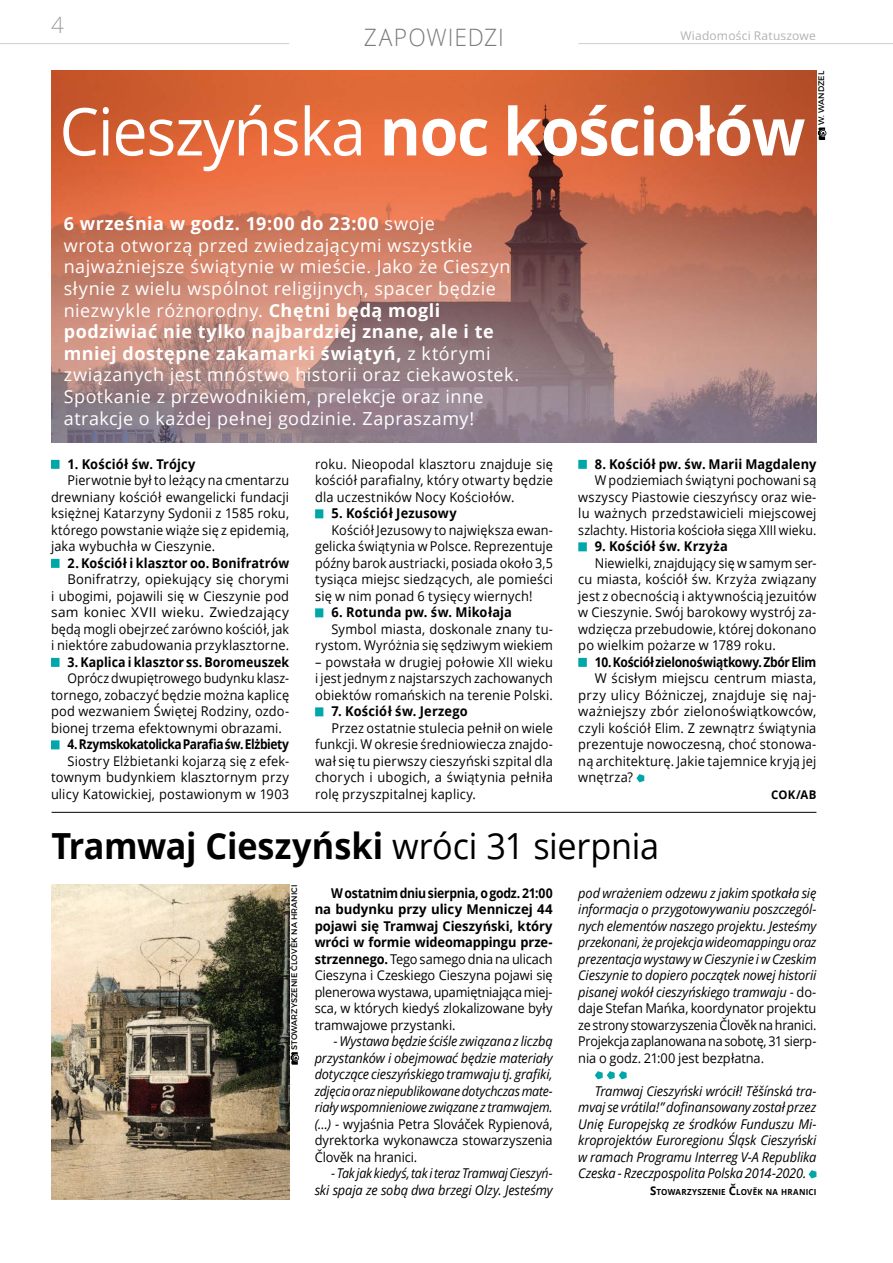
<style>
.page{position:relative;width:893px;height:1263px;background:#fff}
.page>*{position:absolute;margin:0;border:0;box-sizing:border-box;transform-origin:0 0}
.t1{font:700 66px "Open Sans";letter-spacing:-.02em;color:#fff;scale:.95 1}
.t2{font:700 36px "Open Sans";letter-spacing:-.005em;color:#000;scale:.95 1}
.t3{font:300 24px "Open Sans";letter-spacing:.04em;color:#7c7b7b;scale:.95 1}
.t4{font:300 22.5px "Open Sans";color:#9d9d9c}
.t5{font:18px/21.6px "Open Sans";letter-spacing:.025em;color:#fff}
.t6{font:italic 13.5px/16.5px "Open Sans";letter-spacing:-.015em;color:#000;text-align:justify;scale:.95 1}
.t7{font:13.5px/16.5px "Open Sans";letter-spacing:.01em;color:#000;text-align:justify;scale:.95 1}
.t8{font:13.5px/16.5px "Open Sans";letter-spacing:.01em;color:#000;text-align:justify;scale:.94 1}
.t9{font:13.5px/16.5px "Open Sans";letter-spacing:.01em;color:#000;text-align:justify;scale:.96 1}
.t10{font:13.5px/16.5px "Open Sans";letter-spacing:.01em;color:#000;text-align:justify;scale:.93 1}
.t11{font:13.5px/16.5px "Open Sans";letter-spacing:.01em;color:#000;text-align:justify;scale:.91 1}
.t12{font:700 13.5px "Open Sans";letter-spacing:.005em;color:#000;scale:.95 1}
.t13{font:italic 13.5px/16.5px "Open Sans";letter-spacing:-.015em;color:#000;text-align:right;scale:.92 1}
.t14{font:700 13.5px "Open Sans";letter-spacing:-.035em;color:#000;scale:.89 1}
.t15{font:700 13.5px "Open Sans";letter-spacing:-.025em;color:#000;scale:.89 1}
.t16{font:700 13.5px "Open Sans";letter-spacing:.005em;color:#000;scale:.94 1}
.t17{font:700 13.5px "Open Sans";letter-spacing:.005em;color:#000;scale:.92 1}
.t18{font:700 13.5px "Open Sans";letter-spacing:.025em;color:#000;scale:.95 1}
.t19{font:12px "Open Sans";letter-spacing:.015em;color:#b3b2b2}
.t20{font:700 12px "Open Sans";color:#000;scale:.95 1}
.t21{font:700 8.4px "Open Sans";letter-spacing:.025em;color:#000;scale:.95 1}
.t22{font:8.1px "Montserrat";letter-spacing:.01em;color:#000}
.s1{font-weight:400}
.s2{font-weight:700}
.s3{font-style:normal}
.s4{font-size:12px}
</style>
<div class="page">
<img style="left:51px;top:71px;width:765px;height:372px">
<hr style="left:578px;top:43px;width:315px;height:1px;background:#d0d0d0">
<hr style="left:0;top:43px;width:289px;height:1px;background:#d0d0d0">
<div style="left:51px;top:460px;width:9px;height:9px;background:#00a7a8"></div>
<div style="left:51px;top:559px;width:9px;height:9px;background:#00a7a8"></div>
<div style="left:51px;top:658px;width:9px;height:9px;background:#00a7a8"></div>
<div style="left:51px;top:740px;width:9px;height:9px;background:#00a7a8"></div>
<hr style="left:52px;top:812px;width:764px;height:1px;background:#000">
<img style="left:51px;top:884px;width:238px;height:315px">
<div style="left:315px;top:509px;width:8px;height:9px;background:#00a7a8"></div>
<div style="left:315px;top:608px;width:8px;height:9px;background:#00a7a8"></div>
<div style="left:315px;top:707px;width:8px;height:9px;background:#00a7a8"></div>
<svg style="left:818px;top:128px;width:8px;height:12px"></svg>
<svg style="left:291px;top:1052px;width:8px;height:13px"></svg>
<div style="left:578px;top:460px;width:9px;height:9px;background:#00a7a8"></div>
<div style="left:578px;top:542px;width:9px;height:9px;background:#00a7a8"></div>
<div style="left:578px;top:658px;width:9px;height:9px;background:#00a7a8"></div>
<svg style="left:636px;top:774px;width:8px;height:8px"></svg>
<svg style="left:595px;top:1071px;width:32px;height:8px"></svg>
<svg style="left:809px;top:1170px;width:7px;height:8px"></svg>
<h3 class="t4" style="left:51px;top:9px;width:14px">4</h3>
<h3 class="t3" style="left:364px;top:21px;width:149px">ZAPOWIEDZI</h3>
<p class="t19" style="left:680px;top:27px;width:137px">Wiadomości Ratuszowe</p>
<h1 class="t1" style="left:60px;top:85px;width:787px"><span class="s1">Cieszyńska</span> noc kościołów</h1>
<p class="t22" style="left:816px;top:125px;width:56px;rotate:-90deg">W. WANDZEL</p>
<p class="t5" style="left:64px;top:212px;width:457px"><span class="s2">6 września w godz. 19:00 do 23:00</span> swoje<br>wrota otworzą przed zwiedzającymi wszystkie najważniejsze świątynie w mieście. Jako że Cieszyn słynie z wielu wspólnot religijnych, spacer będzie niezwykle różnorodny. <span class="s2">Chętni będą mogli podziwiać nie tylko najbardziej znane, ale i te mniej dostępne zakamarki świątyń,</span> z którymi związanych jest mnóstwo historii oraz ciekawostek.<br>Spotkanie z przewodnikiem, prelekcje oraz inne atrakcje o każdej pełnej godzinie. Zapraszamy!</p>
<p class="t12" style="left:68px;top:454px;width:136px">1. Kościół św. Trójcy</p>
<p class="t8" style="left:51px;top:472px;width:255px;text-indent:16px">Pierwotnie był to leżący na cmentarzu drewniany kościół ewangelicki fundacji księżnej Katarzyny Sydonii z 1585 roku, którego powstanie wiąże się z epidemią, jaka wybuchła w Cieszynie.</p>
<p class="t16" style="left:68px;top:553px;width:237px">2. Kościół i klasztor oo. Bonifratrów</p>
<p class="t9" style="left:51px;top:571px;width:250px;text-indent:16px">Bonifratrzy, opiekujący się chorymi i ubogimi, pojawili się w Cieszynie pod sam koniec XVII wieku. Zwiedzający będą mogli obejrzeć zarówno kościół, jak i niektóre zabudowania przyklasztorne.</p>
<p class="t17" style="left:68px;top:652px;width:242px">3. Kaplica i klasztor ss. Boromeuszek</p>
<p class="t11" style="left:51px;top:670px;width:263px;text-indent:16px">Oprócz dwupiętrowego budynku klasz&shy;tornego, zobaczyć będzie można kaplicę pod wezwaniem Świętej Rodziny, ozdo&shy;bionej trzema efektownymi obrazami.</p>
<p class="t14" style="left:68px;top:735px;width:251px">4. Rzymskokatolicka Parafia św. Elżbiety</p>
<p class="t7" style="left:51px;top:752px;width:252px;text-indent:16px">Siostry Elżbietanki kojarzą się z efek&shy;townym budynkiem klasztornym przy ulicy Katowickiej, postawionym w 1903</p>
<p class="t7" style="left:315px;top:455px;width:252px">roku. Nieopodal klasztoru znajduje się kościół parafialny, który otwarty będzie dla uczestników Nocy Kościołów.</p>
<p class="t12" style="left:332px;top:504px;width:133px">5. Kościół Jezusowy</p>
<p class="t8" style="left:315px;top:521px;width:255px;text-indent:16px">Kościół Jezusowy to największa ewan&shy;gelicka świątynia w Polsce. Reprezentuje późny barok austriacki, posiada około 3,5 tysiąca miejsc siedzących, ale pomieści się w nim ponad 6 tysięcy wiernych!</p>
<p class="t12" style="left:332px;top:603px;width:191px">6. Rotunda pw. św. Mikołaja</p>
<p class="t7" style="left:315px;top:620px;width:252px;text-align:right">Symbol miasta, doskonale znany tu&shy;rystom. Wyróżnia się sędziwym wiekiem</p>
<p class="t7" style="left:315px;top:653px;width:252px">– powstała w drugiej połowie XII wieku i jest jednym z najstarszych zachowanych obiektów romańskich na terenie Polski.</p>
<p class="t12" style="left:332px;top:702px;width:145px">7. Kościół św. Jerzego</p>
<p class="t8" style="left:315px;top:719px;width:255px;text-indent:16px">Przez ostatnie stulecia pełnił on wiele funkcji. W okresie średniowiecza znajdo&shy;wał się tu pierwszy cieszyński szpital dla chorych i ubogich, a świątynia pełniła rolę przyszpitalnej kaplicy.</p>
<p class="t12" style="left:595px;top:454px;width:235px">8. Kościół pw. św. Marii Magdaleny</p>
<p class="t10" style="left:578px;top:472px;width:258px;text-indent:16px">W podziemiach świątyni pochowani są wszyscy Piastowie cieszyńscy oraz wie&shy;lu ważnych przedstawicieli miejscowej szlachty. Historia kościoła sięga XIII wieku.</p>
<p class="t18" style="left:595px;top:537px;width:141px">9. Kościół św. Krzyża</p>
<p class="t10" style="left:578px;top:554px;width:258px;text-indent:16px">Niewielki, znajdujący się w samym ser&shy;cu miasta, kościół św. Krzyża związany jest z obecnością i aktywnością jezuitów w Cieszynie. Swój barokowy wystrój za&shy;wdzięcza przebudowie, której dokonano po wielkim pożarze w 1789 roku.</p>
<p class="t15" style="left:595px;top:652px;width:251px">10. Kościół zielonoświątkowy. Zbór Elim</p>
<p class="t9" style="left:578px;top:670px;width:250px;text-indent:16px">W ścisłym miejscu centrum miasta, przy ulicy Bóżniczej, znajduje się naj&shy;ważniejszy zbór zielonoświątkowców, czyli kościół Elim. Z zewnątrz świątynia prezentuje nowoczesną, choć stonowa&shy;ną architekturę. Jakie tajemnice kryją jej wnętrza?</p>
<p class="t20" style="left:771px;top:786px;width:10px">COK</p>
<p class="t20" style="left:796px;top:786px;width:23px">/AB</p>
<h2 class="t2" style="left:52px;top:821px;width:641px">Tramwaj Cieszyński <span class="s1">wróci 31 sierpnia</span></h2>
<p class="t22" style="left:289px;top:1050px;width:167px;rotate:-90deg">STOWARZYSZENIE ČLOVĚK NA HRANICI</p>
<p class="t7" style="left:315px;top:884px;width:252px;text-indent:16px"><span class="s2">W ostatnim dniu sierpnia, o godz. 21:00 na budynku przy ulicy Menniczej 44 pojawi się Tramwaj Cieszyński, który wróci w formie wideomappingu prze&shy;strzennego.</span> Tego samego dnia na ulicach Cieszyna i Czeskiego Cieszyna pojawi się plenerowa wystawa, upamiętniająca miej&shy;sca, w których kiedyś zlokalizowane były tramwajowe przystanki.</p>
<p class="t6" style="left:315px;top:1033px;width:252px;text-indent:19px"><span class="s3">-</span> Wystawa będzie ściśle związana z liczbą przystanków i obejmować będzie materiały dotyczące cieszyńskiego tramwaju tj. grafiki, zdjęcia oraz niepublikowane dotychczas mate&shy;riały wspomnieniowe związane z tramwajem. (…) <span class="s3">- wyjaśnia Petra Slováček Rypienová, dyrektorka wykonawcza stowarzyszenia Člověk na hranici.</span></p>
<p class="t13" style="left:315px;top:1165px;width:260px"><span class="s3">-</span> Tak jak kiedyś, tak i teraz Tramwaj Cieszyń&shy;ski spaja ze sobą dwa brzegi Olzy. Jesteśmy</p>
<p class="t6" style="left:578px;top:884px;width:252px">pod wrażeniem odzewu z jakim spotkała się informacja o przygotowywaniu poszczegól&shy;nych elementów naszego projektu. Jesteśmy przekonani, że projekcja wideomappingu oraz prezentacja wystawy w Cieszynie i w Czeskim Cieszynie to dopiero początek nowej historii pisanej wokół cieszyńskiego tramwaju <span class="s3">- do&shy;daje Stefan Mańka, koordynator projektu ze strony stowarzyszenia Člověk na hranici.<br>Projekcja zaplanowana na sobotę, 31 sierp&shy;nia o godz. 21:00 jest bezpłatna.</span></p>
<p class="t6" style="left:578px;top:1082px;width:252px;text-indent:16px">Tramwaj Cieszyński wrócił! Těšínská tra&shy;mvaj se vrátila!” dofinansowany został przez Unię Europejską ze środków Funduszu Mi&shy;kroprojektów Euroregionu Śląsk Cieszyński w ramach Programu Interreg V-A Republika Czeska - Rzeczpospolita Polska 2014-2020.</p>
<p class="t21" style="left:650px;top:1186px;width:176px"><span class="s4">S</span>TOWARZYSZENIE <span class="s4">Č</span>LOVĚK NA HRANICI</p>
</div>
